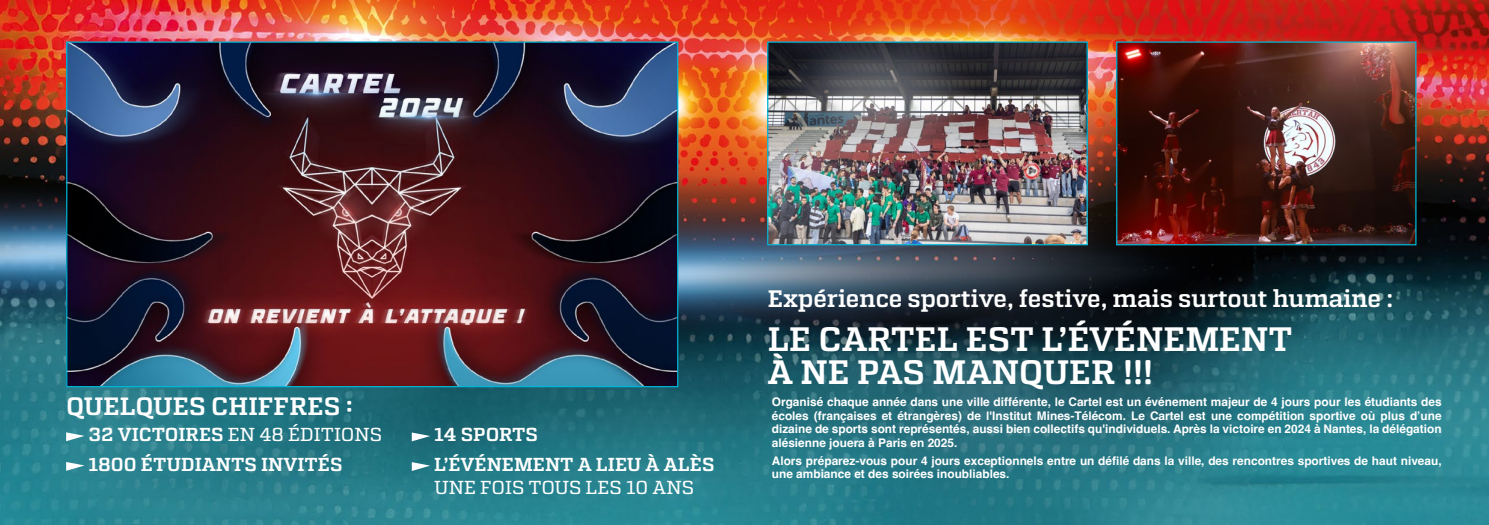
<style>
.page{position:relative;width:1489px;height:525px;background:#fff}
.page>*{position:absolute;margin:0;border:0;box-sizing:border-box;transform-origin:0 0}
.t1{font:500 33.75px/32.5px "Atletico";color:#fff}
.t2{font:500 25px "Atletico";color:#fff}
.t3{font:500 23.75px "Atletico";color:#fff}
.t4{font:500 18.75px/29.6px "Atletico";color:#fff}
.t5{font:18.75px "Atletico";color:#fff}
.t6{font:700 11.88px/13.8px "Helvetica";color:#fff;text-align:justify}
.s1{font-weight:400}
</style>
<div class="page">
<img style="left:0;top:0;width:1488px;height:524px">
<img style="left:68px;top:43px;width:608px;height:342px">
<svg style="left:66px;top:432px;width:18px;height:9px"></svg>
<svg style="left:66px;top:461px;width:18px;height:9px"></svg>
<svg style="left:412px;top:432px;width:18px;height:9px"></svg>
<svg style="left:412px;top:462px;width:18px;height:8px"></svg>
<img style="left:769px;top:43px;width:316px;height:200px">
<div style="left:767px;top:41px;width:320px;height:204px;border:1px solid #00b5d6"></div>
<img style="left:1118px;top:43px;width:296px;height:200px">
<div style="left:1116px;top:41px;width:300px;height:204px;border:1px solid #00b5d6"></div>
<h2 class="t2" style="left:66px;top:391px;width:288px">QUELQUES CHIFFRES :</h2>
<h3 class="t4" style="left:88px;top:419px;width:295px">32 VICTOIRES <span class="s1">EN 48 ÉDITIONS<br></span>1800 ÉTUDIANTS INVITÉS</h3>
<h3 class="t4" style="left:434px;top:420px;width:282px">14 SPORTS<br>L’ÉVÉNEMENT A LIEU À ALÈS</h3>
<h3 class="t5" style="left:434px;top:475px;width:261px">UNE FOIS TOUS LES 10 ANS</h3>
<h3 class="t3" style="left:767px;top:284px;width:627px">Expérience sportive, festive, mais surtout humaine :</h3>
<h1 class="t1" style="left:767px;top:323px;width:526px">LE CARTEL EST L’ÉVÉNEMENT<br>À NE PAS MANQUER !!!</h1>
<p class="t6" style="left:771px;top:396px;width:671px">Organisé chaque année dans une ville différente, le Cartel est un événement majeur de 4 jours pour les étudiants des écoles (françaises et étrangères) de l'Institut Mines-Télécom. Le Cartel est une compétition sportive où plus d’une dizaine de sports sont représentés, aussi bien collectifs qu'individuels. Après la victoire en 2024 à Nantes, la délégation alésienne jouera à Paris en 2025.</p>
<p class="t6" style="left:771px;top:454px;width:671px">Alors préparez-vous pour 4 jours exceptionnels entre un défilé dans la ville, des rencontres sportives de haut niveau, une ambiance et des soirées inoubliables.</p>
</div>
